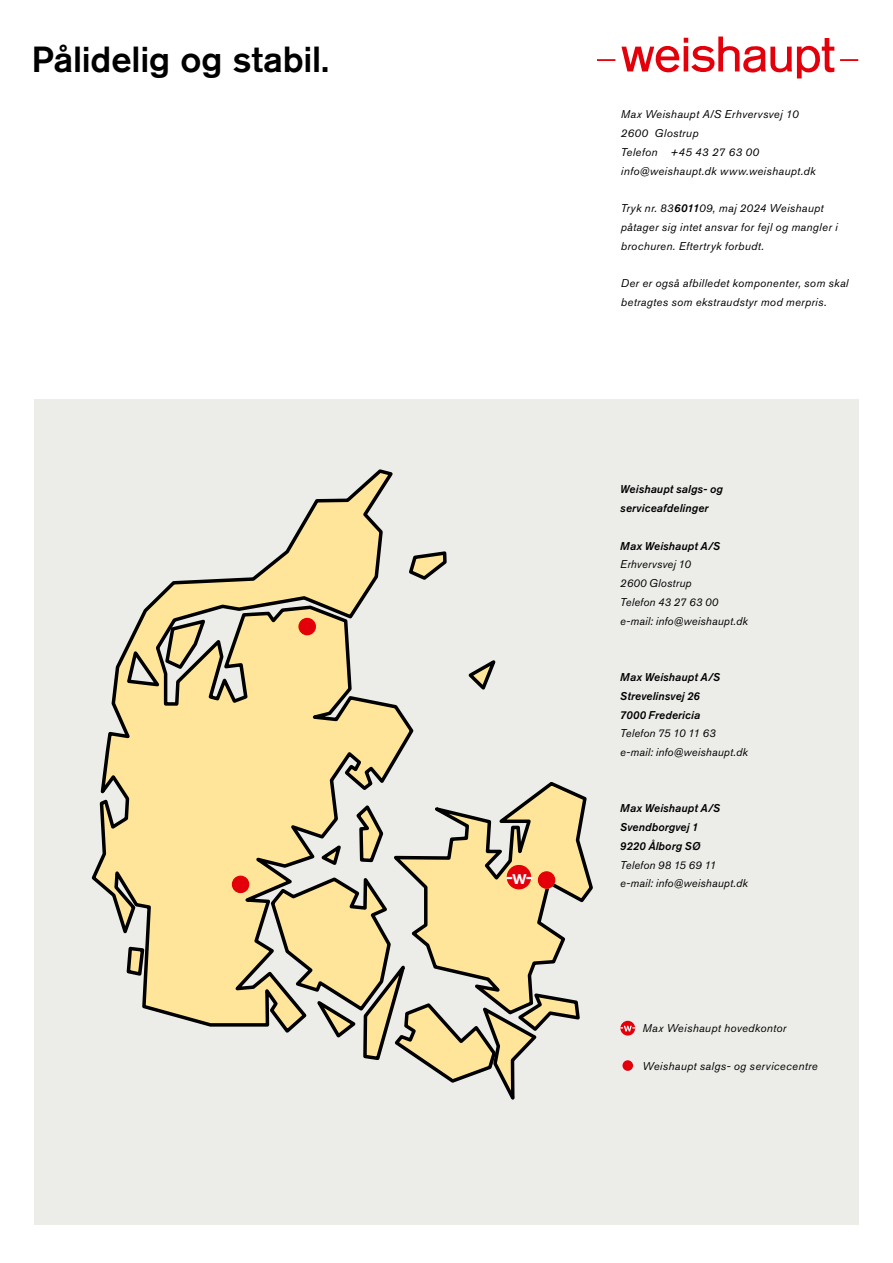
<style>
.page{position:relative;width:893px;height:1263px;background:#fff}
.page>*{position:absolute;margin:0;border:0;box-sizing:border-box;transform-origin:0 0}
.t1{font:500 36px "Akzidenz Grotesk Pro";letter-spacing:-.005em;color:#000}
.t2{font:500 19.65px "Akzidenz Grotesk Pro";color:#fff}
.t3{font:italic 11.25px/18.8px "Akzidenz Grotesk Pro";letter-spacing:.025em;color:#000}
.t4{font:italic 500 11.25px/18.8px "Akzidenz Grotesk Pro";letter-spacing:.015em;color:#000}
.s1{font-weight:500}
</style>
<div class="page">
<div style="left:34px;top:400px;width:825px;height:825px;background:#ecece9"></div>
<svg style="left:91px;top:469px;width:323px;height:558px"></svg>
<svg style="left:163px;top:616px;width:46px;height:56px"></svg>
<svg style="left:406px;top:549px;width:41px;height:33px"></svg>
<svg style="left:468px;top:660px;width:28px;height:30px"></svg>
<svg style="left:125px;top:945px;width:21px;height:33px"></svg>
<svg style="left:269px;top:784px;width:311px;height:316px"></svg>
<svg style="left:387px;top:779px;width:206px;height:238px"></svg>
<div style="left:299px;top:618px;width:16px;height:17px;background:#e3000b;border-radius:50%"></div>
<div style="left:298px;top:618px;width:18px;height:17px;border:1px solid #e3000b;border-radius:50%"></div>
<div style="left:538px;top:872px;width:17px;height:16px;background:#e3000b;border-radius:50%"></div>
<div style="left:538px;top:871px;width:17px;height:18px;border:1px solid #e3000b;border-radius:50%"></div>
<div style="left:507px;top:865px;width:24px;height:24px;background:#e3000b;border-radius:50%"></div>
<div style="left:507px;top:865px;width:24px;height:24px;border:1px solid #e3000b;border-radius:50%"></div>
<div style="left:232px;top:876px;width:17px;height:16px;background:#e3000b;border-radius:50%"></div>
<div style="left:232px;top:876px;width:17px;height:17px;border:1px solid #e3000b;border-radius:50%"></div>
<div style="left:622px;top:1060px;width:11px;height:11px;background:#e3000b;border-radius:50%"></div>
<svg style="left:620px;top:1021px;width:15px;height:14px"></svg>
<svg style="left:620px;top:1026px;width:15px;height:5px"></svg>
<svg style="left:597px;top:37px;width:261px;height:41px"></svg>
<h1 class="t1" style="left:31px;top:36px;width:299px">Pålidelig og stabil.</h1>
<h2 class="t2" style="left:506px;top:864px;width:29px">-w-</h2>
<p class="t3" style="left:621px;top:105px;width:196px">Max Weishaupt A/S Erhvervsvej 10<br>2600 Glostrup<br>Telefon +45 43 27 63 00 info@weishaupt.dk www.weishaupt.dk</p>
<p class="t3" style="left:621px;top:199px;width:218px">Tryk nr. 83<span class="s1">6011</span>09, maj 2024 Weishaupt påtager sig intet ansvar for fejl og mangler i brochuren. Eftertryk forbudt.</p>
<p class="t3" style="left:621px;top:274px;width:229px">Der er også afbilledet komponenter, som skal betragtes som ekstraudstyr mod merpris.</p>
<p class="t4" style="left:620px;top:480px;width:104px">Weishaupt salgs- og serviceafdelinger</p>
<p class="t4" style="left:620px;top:536px;width:101px">Max Weishaupt A/S</p>
<p class="t3" style="left:620px;top:555px;width:129px">Erhvervsvej 10<br>2600 Glostrup<br>Telefon 43 27 63 00 e-mail: info@weishaupt.dk</p>
<p class="t4" style="left:620px;top:667px;width:101px">Max Weishaupt A/S<br>Strevelinsvej 26<br>7000 Fredericia</p>
<p class="t3" style="left:620px;top:724px;width:129px">Telefon 75 10 11 63 e-mail: info@weishaupt.dk</p>
<p class="t4" style="left:620px;top:799px;width:101px">Max Weishaupt A/S<br>Svendborgvej 1<br>9220 Ålborg SØ</p>
<p class="t3" style="left:620px;top:855px;width:129px">Telefon 98 15 69 11 e-mail: info@weishaupt.dk</p>
<p class="t3" style="left:643px;top:1018px;width:145px">Max Weishaupt hovedkontor</p>
<p class="t3" style="left:643px;top:1056px;width:177px">Weishaupt salgs- og servicecentre</p>
</div>
